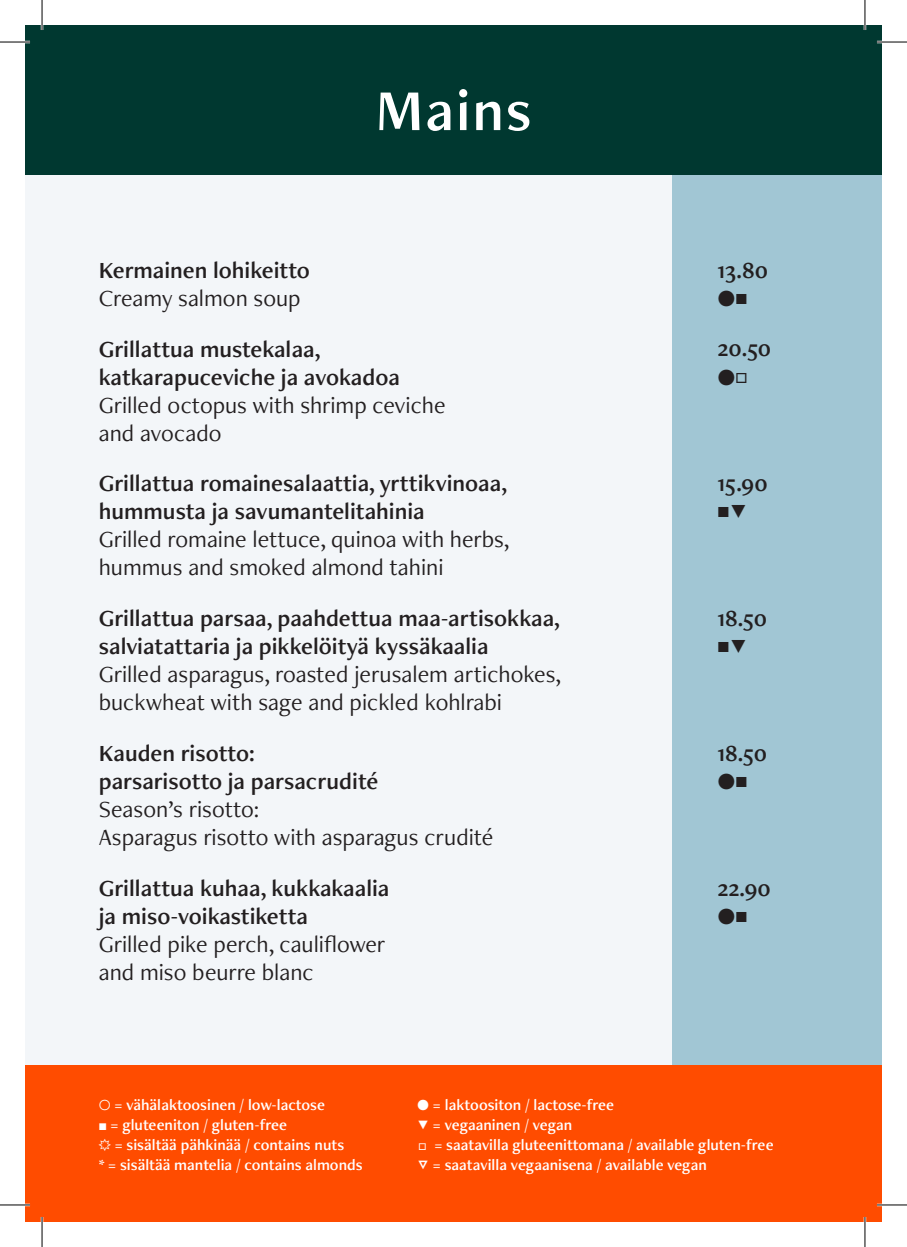
<style>
.page{position:relative;width:907px;height:1247px;background:#fff}
.page>*{position:absolute;margin:0;border:0;box-sizing:border-box;transform-origin:0 0}
.t1{font:60px "Freight Neo Pro Semi";color:#fff}
.t2{font:24px/27px "Freight Neo Pro Semi";color:#231f20}
.t3{font:24px/28px "Freight Neo Pro";color:#231f20}
.t4{font:16px "Freight Neo Pro Semi";color:#fff}
</style>
<div class="page">
<div style="left:25px;top:25px;width:856px;height:150px;background:#003830"></div>
<div style="left:25px;top:1064px;width:856px;height:157px;background:#ff4c00"></div>
<div style="left:25px;top:175px;width:646px;height:889px;background:#f3f6f9"></div>
<div style="left:671px;top:175px;width:210px;height:889px;background:#a1c6d4"></div>
<hr style="left:0;top:41px;width:30px;height:2px;background:#fff">
<hr style="left:876px;top:41px;width:30px;height:2px;background:#fff">
<hr style="left:0;top:1203px;width:30px;height:2px;background:#fff">
<hr style="left:876px;top:1203px;width:30px;height:2px;background:#fff">
<hr style="left:41px;top:0;width:2px;height:30px;background:#fff">
<hr style="left:41px;top:1216px;width:2px;height:30px;background:#fff">
<hr style="left:863px;top:0;width:2px;height:30px;background:#fff">
<hr style="left:863px;top:1216px;width:2px;height:30px;background:#fff">
<hr style="left:0;top:42px;width:30px;height:1px;background:#000">
<hr style="left:876px;top:42px;width:30px;height:1px;background:#000">
<hr style="left:0;top:1204px;width:30px;height:1px;background:#000">
<hr style="left:876px;top:1204px;width:30px;height:1px;background:#000">
<hr style="left:42px;top:0;width:1px;height:30px;background:#000">
<hr style="left:42px;top:1216px;width:1px;height:30px;background:#000">
<hr style="left:864px;top:0;width:1px;height:30px;background:#000">
<hr style="left:864px;top:1216px;width:1px;height:30px;background:#000">
<h1 class="t1" style="left:375px;top:70px;width:158px">Mains</h1>
<p class="t2" style="left:99px;top:256px;width:212px">Kermainen lohikeitto</p>
<p class="t3" style="left:99px;top:283px;width:203px">Creamy salmon soup</p>
<p class="t2" style="left:99px;top:334px;width:302px;line-height:28px">Grillattua mustekalaa, katkarapuceviche ja avokadoa</p>
<p class="t3" style="left:99px;top:390px;width:348px">Grilled octopus with shrimp ceviche and avocado</p>
<p class="t2" style="left:99px;top:469px;width:409px;line-height:28px">Grillattua romainesalaattia, yrttikvinoaa, hummusta ja savumantelitahinia</p>
<p class="t3" style="left:99px;top:524px;width:412px">Grilled romaine lettuce, quinoa with herbs, hummus and smoked almond tahini</p>
<p class="t2" style="left:99px;top:603px;width:462px;line-height:28px">Grillattua parsaa, paahdettua maa-artisokkaa, salviatattaria ja pikkelöityä kyssäkaalia</p>
<p class="t3" style="left:99px;top:659px;width:463px">Grilled asparagus, roasted jerusalem artichokes, buckwheat with sage and pickled kohlrabi</p>
<p class="t2" style="left:99px;top:738px;width:281px;line-height:28px">Kauden risotto: parsarisotto ja parsacrudité</p>
<p class="t3" style="left:99px;top:794px;width:396px">Season’s risotto:<br>Asparagus risotto with asparagus crudité</p>
<p class="t2" style="left:99px;top:873px;width:292px;line-height:28px">Grillattua kuhaa, kukkakaalia ja miso-voikastiketta</p>
<p class="t3" style="left:99px;top:929px;width:288px">Grilled pike perch, cauliflower and miso beurre blanc</p>
<p class="t2" style="left:717px;top:256px;width:52px">13.80 bP</p>
<p class="t2" style="left:717px;top:334px;width:55px">20.50 bM</p>
<p class="t2" style="left:717px;top:469px;width:52px">15.90<br>PG</p>
<p class="t2" style="left:717px;top:604px;width:51px">18.50<br>PG</p>
<p class="t2" style="left:717px;top:738px;width:51px">18.50 bP</p>
<p class="t2" style="left:717px;top:873px;width:55px">22.90 bP</p>
<p class="t4" style="left:99px;top:1094px;width:228px">Y = vähälaktoosinen / low-lactose</p>
<p class="t4" style="left:417px;top:1094px;width:198px">b = laktoositon / lactose-free</p>
<p class="t4" style="left:99px;top:1114px;width:190px">P = gluteeniton / gluten-free</p>
<p class="t4" style="left:417px;top:1114px;width:156px">G = vegaaninen / vegan</p>
<p class="t4" style="left:99px;top:1134px;width:247px">c = sisältää pähkinää / contains nuts</p>
<p class="t4" style="left:418px;top:1134px;width:356px">M = saatavilla gluteenittomana / available gluten-free</p>
<p class="t4" style="left:99px;top:1154px;width:265px">* = sisältää mantelia / contains almonds</p>
<p class="t4" style="left:417px;top:1154px;width:291px">C = saatavilla vegaanisena / available vegan</p>
</div>
